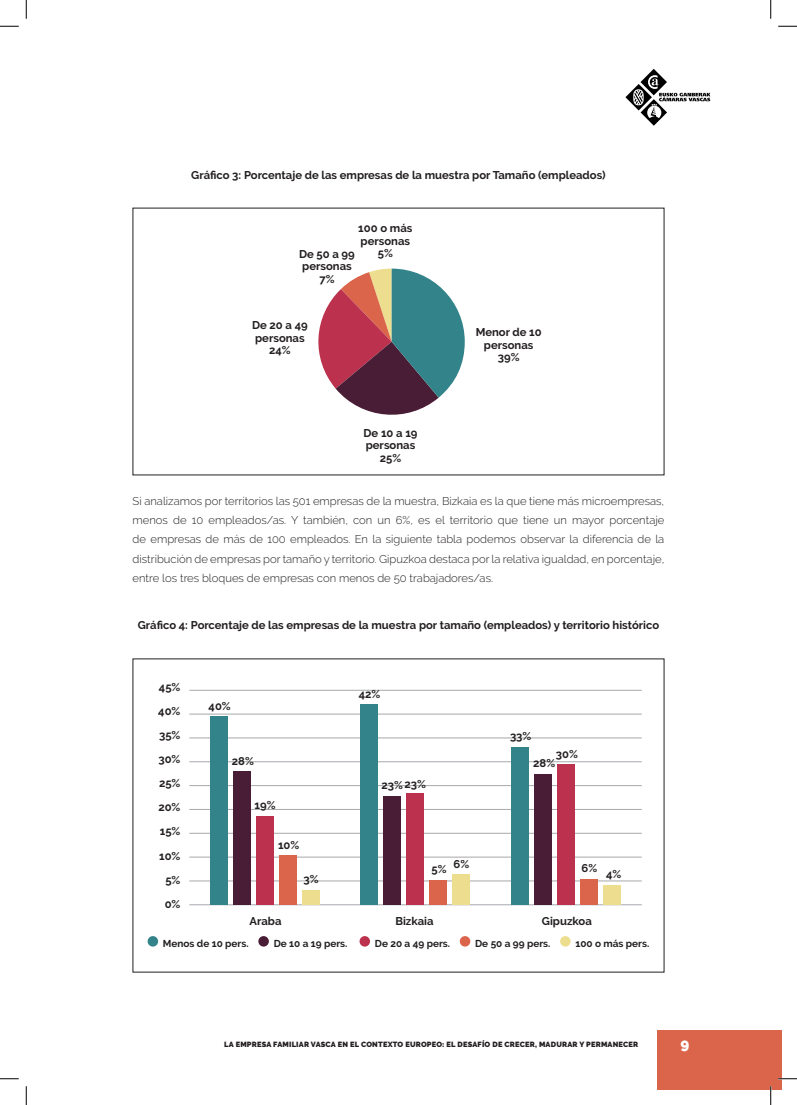
<style>
.page{position:relative;width:797px;height:1105px;background:#fff}
.page>*{position:absolute;margin:0;border:0;box-sizing:border-box;transform-origin:0 0}
.t1{font:900 15px "Raleway";color:#fff}
._04_TEXTO_NORMAL{font:300 11.25px/19.2px "Raleway";color:#231f20;text-align:justify}
._02_TITULO_GRAFICA{font:700 11.25px/12.5px "Raleway";color:#231f20;text-align:center}
._02_TITULO_GRAFICA-2{font:700 10px "Raleway";color:#231f20}
.t2{font:900 7.5px "Raleway";letter-spacing:.025em;color:#231f20}
</style>
<div class="page">
<div style="left:657px;top:1030px;width:124px;height:59px;background:#da654b"></div>
<svg style="left:625px;top:69px;width:85px;height:57px"></svg>
<svg style="left:318px;top:269px;width:147px;height:146px"></svg>
<hr style="left:189px;top:690px;width:452px;height:1px;background:#a8a9ad">
<hr style="left:189px;top:714px;width:452px;height:1px;background:#a8a9ad">
<hr style="left:189px;top:738px;width:452px;height:1px;background:#a8a9ad">
<hr style="left:189px;top:761px;width:452px;height:1px;background:#a8a9ad">
<hr style="left:189px;top:785px;width:452px;height:1px;background:#a8a9ad">
<hr style="left:189px;top:809px;width:452px;height:1px;background:#a8a9ad">
<hr style="left:189px;top:833px;width:452px;height:1px;background:#a8a9ad">
<hr style="left:189px;top:857px;width:452px;height:1px;background:#a8a9ad">
<hr style="left:189px;top:881px;width:452px;height:1px;background:#a8a9ad">
<hr style="left:189px;top:904px;width:452px;height:1px;background:#a8a9ad">
<div style="left:210px;top:716px;width:18px;height:189px;background:#33838a"></div>
<div style="left:233px;top:771px;width:18px;height:134px;background:#4a1d36"></div>
<div style="left:256px;top:816px;width:18px;height:89px;background:#bc324e"></div>
<div style="left:279px;top:855px;width:18px;height:50px;background:#da654b"></div>
<div style="left:302px;top:890px;width:18px;height:15px;background:#edde8f"></div>
<div style="left:361px;top:705px;width:17px;height:200px;background:#33838a"></div>
<div style="left:383px;top:796px;width:18px;height:109px;background:#4a1d36"></div>
<div style="left:406px;top:794px;width:18px;height:111px;background:#bc324e"></div>
<div style="left:429px;top:880px;width:18px;height:25px;background:#da654b"></div>
<div style="left:452px;top:874px;width:18px;height:31px;background:#edde8f"></div>
<div style="left:512px;top:747px;width:17px;height:158px;background:#33838a"></div>
<div style="left:534px;top:774px;width:18px;height:131px;background:#4a1d36"></div>
<div style="left:557px;top:764px;width:18px;height:141px;background:#bc324e"></div>
<div style="left:580px;top:879px;width:18px;height:26px;background:#da654b"></div>
<div style="left:603px;top:885px;width:18px;height:20px;background:#edde8f"></div>
<div style="left:148px;top:936px;width:10px;height:10px;background:#33838a;border-radius:50%"></div>
<div style="left:258px;top:936px;width:11px;height:10px;background:#4a1d36;border-radius:50%"></div>
<div style="left:359px;top:936px;width:11px;height:10px;background:#bc324e;border-radius:50%"></div>
<div style="left:460px;top:936px;width:10px;height:10px;background:#da654b;border-radius:50%"></div>
<div style="left:560px;top:936px;width:10px;height:10px;background:#edde8f;border-radius:50%"></div>
<svg style="left:0;top:25px;width:19px;height:2px"></svg>
<svg style="left:778px;top:25px;width:19px;height:2px"></svg>
<svg style="left:0;top:1078px;width:19px;height:1px"></svg>
<svg style="left:778px;top:1078px;width:19px;height:1px"></svg>
<svg style="left:25px;top:0;width:2px;height:19px"></svg>
<svg style="left:25px;top:1086px;width:2px;height:19px"></svg>
<svg style="left:770px;top:0;width:1px;height:19px"></svg>
<svg style="left:770px;top:1086px;width:1px;height:19px"></svg>
<p class="_02_TITULO_GRAFICA" style="left:191px;top:168px;width:416px">Gráfico 3: Porcentaje de las empresas de la muestra por Tamaño (empleados)</p>
<p class="_02_TITULO_GRAFICA" style="left:358px;top:222px;width:56px">100 o más personas<br>5%</p>
<p class="_02_TITULO_GRAFICA" style="left:299px;top:248px;width:57px">De 50 a 99 personas<br>7%</p>
<p class="_02_TITULO_GRAFICA" style="left:252px;top:319px;width:57px">De 20 a 49 personas<br>24%</p>
<p class="_02_TITULO_GRAFICA" style="left:363px;top:427px;width:56px">De 10 a 19 personas<br>25%</p>
<p class="_02_TITULO_GRAFICA" style="left:475px;top:326px;width:67px">Menor de 10 personas<br>39%</p>
<p class="_04_TEXTO_NORMAL" style="left:133px;top:491px;width:533px">Si analizamos por territorios las 501 empresas de la muestra, Bizkaia es la que tiene más microempresas, menos de 10 empleados/as. Y también, con un 6%, es el territorio que tiene un mayor porcentaje de empresas de más de 100 empleados. En la siguiente tabla podemos observar la diferencia de la distribución de empresas por tamaño y territorio. Gipuzkoa destaca por la relativa igualdad, en porcentaje, entre los tres bloques de empresas con menos de 50 trabajadores/as.</p>
<p class="_02_TITULO_GRAFICA" style="left:138px;top:619px;width:523px">Gráfico 4: Porcentaje de las empresas de la muestra por tamaño (empleados) y territorio histórico</p>
<p class="_02_TITULO_GRAFICA" style="left:159px;top:680px;width:23px">45%</p>
<p class="_02_TITULO_GRAFICA" style="left:158px;top:705px;width:24px">40%</p>
<p class="_02_TITULO_GRAFICA" style="left:159px;top:729px;width:23px">35%</p>
<p class="_02_TITULO_GRAFICA" style="left:158px;top:753px;width:24px">30%</p>
<p class="_02_TITULO_GRAFICA" style="left:159px;top:777px;width:23px">25%</p>
<p class="_02_TITULO_GRAFICA" style="left:158px;top:801px;width:24px">20%</p>
<p class="_02_TITULO_GRAFICA" style="left:160px;top:825px;width:22px">15%</p>
<p class="_02_TITULO_GRAFICA" style="left:159px;top:849px;width:23px">10%</p>
<p class="_02_TITULO_GRAFICA" style="left:165px;top:873px;width:17px">5%</p>
<p class="_02_TITULO_GRAFICA" style="left:165px;top:898px;width:17px">0%</p>
<p class="_02_TITULO_GRAFICA" style="left:209px;top:699px;width:24px">40%</p>
<p class="_02_TITULO_GRAFICA" style="left:232px;top:755px;width:23px">28%</p>
<p class="_02_TITULO_GRAFICA" style="left:254px;top:799px;width:23px">19%</p>
<p class="_02_TITULO_GRAFICA" style="left:278px;top:838px;width:23px">10%</p>
<p class="_02_TITULO_GRAFICA" style="left:303px;top:873px;width:17px">3%</p>
<p class="_02_TITULO_GRAFICA" style="left:359px;top:687px;width:23px">42%</p>
<p class="_02_TITULO_GRAFICA" style="left:381px;top:779px;width:23px">23%</p>
<p class="_02_TITULO_GRAFICA" style="left:404px;top:777px;width:23px">23%</p>
<p class="_02_TITULO_GRAFICA" style="left:431px;top:863px;width:17px">5%</p>
<p class="_02_TITULO_GRAFICA" style="left:453px;top:858px;width:17px">6%</p>
<p class="_02_TITULO_GRAFICA" style="left:510px;top:730px;width:23px">33%</p>
<p class="_02_TITULO_GRAFICA" style="left:556px;top:748px;width:24px">30%</p>
<p class="_02_TITULO_GRAFICA" style="left:533px;top:757px;width:23px">28%</p>
<p class="_02_TITULO_GRAFICA" style="left:581px;top:861px;width:17px">6%</p>
<p class="_02_TITULO_GRAFICA" style="left:606px;top:868px;width:17px">4%</p>
<p class="_02_TITULO_GRAFICA" style="left:249px;top:914px;width:33px">Araba</p>
<p class="_02_TITULO_GRAFICA" style="left:395px;top:914px;width:40px">Bizkaia</p>
<p class="_02_TITULO_GRAFICA" style="left:542px;top:914px;width:51px">Gipuzkoa</p>
<p class="_02_TITULO_GRAFICA-2" style="left:163px;top:937px;width:87px">Menos de 10 pers.</p>
<p class="_02_TITULO_GRAFICA-2" style="left:274px;top:937px;width:75px">De 10 a 19 pers.</p>
<p class="_02_TITULO_GRAFICA-2" style="left:375px;top:937px;width:77px">De 20 a 49 pers.</p>
<p class="_02_TITULO_GRAFICA-2" style="left:475px;top:937px;width:77px">De 50 a 99 pers.</p>
<p class="_02_TITULO_GRAFICA-2" style="left:575px;top:937px;width:75px">100 o más pers.</p>
<p class="t2" style="left:224px;top:1040px;width:415px">LA EMPRESA FAMILIAR VASCA EN EL CONTEXTO EUROPEO: EL DESAFÍO DE CRECER, MADURAR Y PERMANECER</p>
<h1 class="t1" style="left:680px;top:1035px;width:10px">9</h1>
</div>
